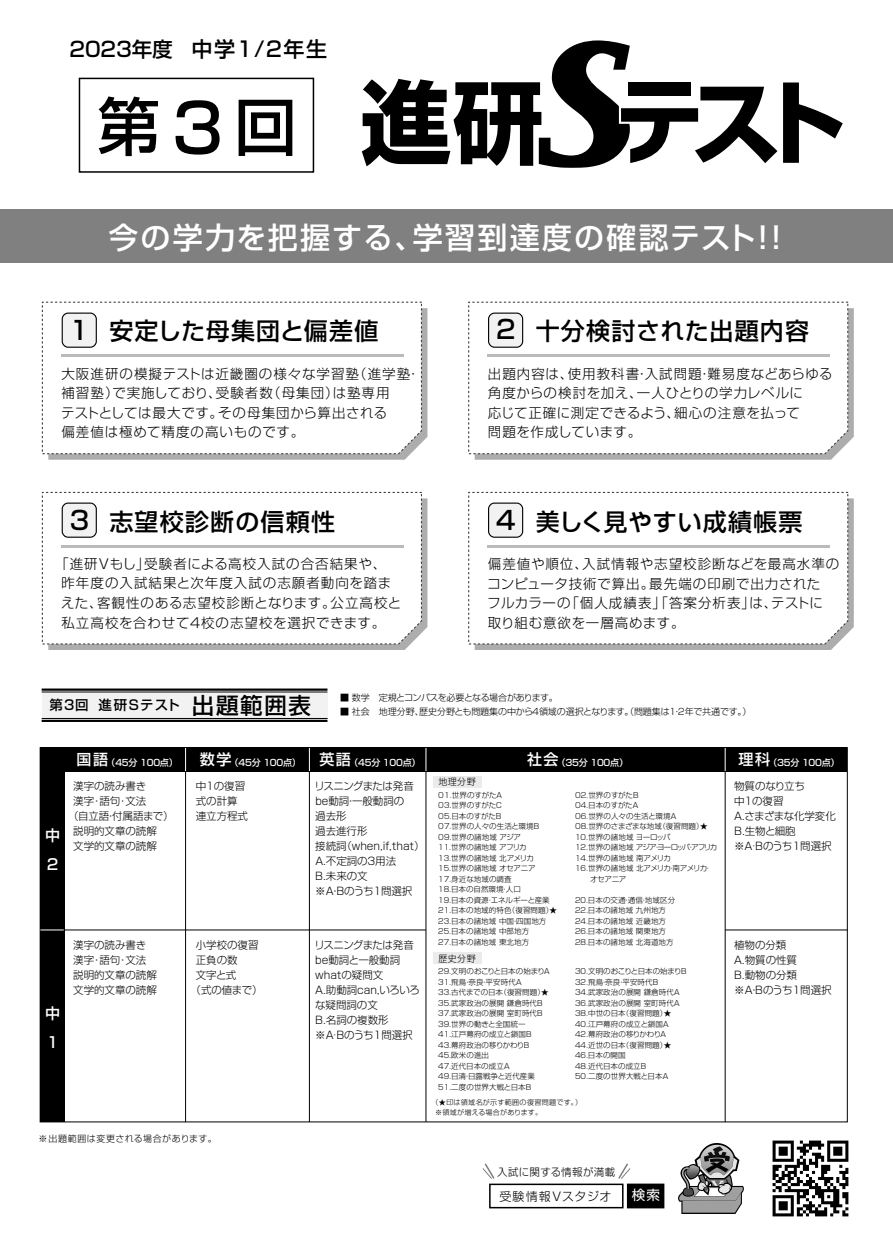
<style>
.page{position:relative;width:893px;height:1251px;background:#fff}
.page>*{position:absolute;margin:0;border:0;box-sizing:border-box;transform-origin:0 0}
.t1{font:500 63px "Shin Go Pro";color:#000}
.t2{font:500 30px "Shin Go Pro";letter-spacing:.075em;color:#fff}
.t3{font:500 25.5px "Shin Go Pro";color:#000}
.t4{font:500 24px "Shin Go Pro";letter-spacing:.05em;color:#000}
.t5{font:500 21px "Shin Go Pro";letter-spacing:.01em;color:#000}
.t6{font:500 15px/29.1px "Shin Go Pro";color:#fff}
.t7{font:300 13.5px/19.5px "Shin Go Pro";letter-spacing:.065em;color:#000}
.t8{font:500 13.5px "Shin Go Pro";letter-spacing:.065em;color:#000}
.t9{font:13.5px "Shin Go Pro";color:#fff}
.t10{font:300 12px "Shin Go Pro";letter-spacing:.035em;color:#000}
.t11{font:300 10.5px/15px "Shin Go Pro";letter-spacing:-.005em;color:#000}
.t12{font:300 10.5px "Shin Go Pro";letter-spacing:.03em;color:#000}
.t13{font:500 9px "Shin Go Pro";letter-spacing:-.025em;color:#fff}
.t14{font:300 9px "Shin Go Pro";letter-spacing:-.025em;color:#000}
.t15{font:300 9px "Shin Go Pro";letter-spacing:-.055em;color:#000}
.t16{font:300 9px "Shin Go Pro";letter-spacing:.055em;color:#000}
.t17{font:300 9px "Shin Go Pro";letter-spacing:-.005em;color:#000}
.t18{font:300 7.5px/10.5px "Shin Go Pro";letter-spacing:.01em;color:#000}
.t19{font:300 7.5px/10.5px "Shin Go Pro";letter-spacing:-.02em;color:#000}
.t20{font:300 7.05px/10.5px "Shin Go Pro";letter-spacing:.03em;color:#000}
.s1{font-size:20.55px}
.s2{font-size:67.5px}
.s3{font-size:22.5px}
.s4{font-size:15px}
</style>
<div class="page">
<div style="left:0;top:209px;width:893px;height:53px;background:#808080"></div>
<svg style="left:475px;top:498px;width:379px;height:151px;background:#b3b3b3"></svg>
<svg style="left:468px;top:491px;width:381px;height:154px"></svg>
<svg style="left:475px;top:308px;width:379px;height:151px;background:#b3b3b3"></svg>
<svg style="left:468px;top:301px;width:381px;height:154px"></svg>
<div style="left:79px;top:78px;width:235px;height:95px;border:2px solid #000"></div>
<div style="left:488px;top:503px;width:35px;height:34px;background:#f2f2f2;border-radius:6px"></div>
<div style="left:488px;top:502px;width:35px;height:35px;border:1px solid #000;border-radius:6px"></div>
<div style="left:488px;top:313px;width:35px;height:34px;background:#f2f2f2;border-radius:6px"></div>
<div style="left:488px;top:312px;width:35px;height:36px;border:1px solid #000;border-radius:6px"></div>
<hr style="left:488px;top:545px;width:342px;height:2px;background:#bababa">
<hr style="left:488px;top:355px;width:342px;height:2px;background:#bababa">
<svg style="left:48px;top:498px;width:379px;height:151px;background:#b2b2b2"></svg>
<svg style="left:41px;top:491px;width:381px;height:154px"></svg>
<svg style="left:48px;top:308px;width:379px;height:151px;background:#b2b2b2"></svg>
<svg style="left:41px;top:301px;width:381px;height:154px"></svg>
<div style="left:62px;top:503px;width:34px;height:34px;background:#f2f2f2;border-radius:6px"></div>
<div style="left:62px;top:502px;width:35px;height:35px;border:1px solid #000;border-radius:6px"></div>
<div style="left:62px;top:313px;width:34px;height:34px;background:#f2f2f2;border-radius:6px"></div>
<div style="left:62px;top:312px;width:35px;height:36px;border:1px solid #000;border-radius:6px"></div>
<hr style="left:61px;top:545px;width:343px;height:2px;background:#bababa">
<hr style="left:61px;top:355px;width:343px;height:2px;background:#bababa">
<div style="left:42px;top:692px;width:285px;height:26px;background:#f2f2f2"></div>
<hr style="left:42px;top:691px;width:285px;height:1px;background:#000">
<hr style="left:42px;top:718px;width:286px;height:1px;background:#000">
<hr style="left:42px;top:688px;width:285px;height:2px;background:#000">
<hr style="left:42px;top:719px;width:285px;height:2px;background:#000">
<svg style="left:783px;top:82px;width:60px;height:81px"></svg>
<svg style="left:362px;top:40px;width:415px;height:128px"></svg>
<div style="left:489px;top:1183px;width:134px;height:25px;border:2px solid #000"></div>
<svg style="left:617px;top:1163px;width:47px;height:45px"></svg>
<svg style="left:482px;top:1163px;width:13px;height:16px"></svg>
<img style="left:678px;top:1143px;width:65px;height:70px">
<img style="left:772px;top:1140px;width:77px;height:77px">
<hr style="left:185px;top:771px;width:1px;height:350px;background:#000">
<hr style="left:309px;top:771px;width:1px;height:350px;background:#000">
<hr style="left:426px;top:771px;width:1px;height:350px;background:#000">
<hr style="left:725px;top:771px;width:1px;height:350px;background:#000">
<div style="left:40px;top:747px;width:807px;height:24px;background:#000"></div>
<svg style="left:185px;top:747px;width:1px;height:24px"></svg>
<svg style="left:309px;top:747px;width:1px;height:24px"></svg>
<svg style="left:426px;top:748px;width:1px;height:23px"></svg>
<svg style="left:725px;top:747px;width:1px;height:24px"></svg>
<div style="left:40px;top:771px;width:24px;height:350px;background:#000"></div>
<hr style="left:62px;top:929px;width:364px;height:1px;background:#000">
<hr style="left:725px;top:929px;width:122px;height:1px;background:#000">
<svg style="left:40px;top:929px;width:24px;height:1px"></svg>
<div style="left:433px;top:775px;width:49px;height:12px;background:#ebebeb"></div>
<div style="left:433px;top:952px;width:49px;height:11px;background:#ebebeb"></div>
<h3 class="t5" style="left:69px;top:31px;width:259px"><span class="s1">202３年度</span> 中学１/２年生</h3>
<h1 class="t1" style="left:97px;top:75px;width:201px">第<span class="s2">3</span>回</h1>
<h3 class="t3" style="left:70px;top:309px;width:21px">1</h3>
<h2 class="t2" style="left:108px;top:213px;width:684px">今の学力を把握する、学習到達度の確認テスト！！</h2>
<h3 class="t4" style="left:109px;top:311px;width:270px">安定した母集団と偏差値</h3>
<h3 class="t3" style="left:493px;top:308px;width:27px">２</h3>
<h3 class="t4" style="left:536px;top:311px;width:275px">十分検討された出題内容</h3>
<h3 class="t7" style="left:61px;top:362px;width:360px">大阪進研の模擬テストは近畿圏の様々な学習塾（進学塾・補習塾）で実施しており、受験者数（母集団）は塾専用<br>テストとしては最大です。その母集団から算出される<br>偏差値は極めて精度の高いものです。</h3>
<h3 class="t3" style="left:70px;top:499px;width:21px">3</h3>
<h3 class="t4" style="left:109px;top:502px;width:227px">志望校診断の信頼性</h3>
<h3 class="t7" style="left:61px;top:552px;width:341px;text-indent:-6px">「進研Vもし」受験者による高校入試の合否結果や、昨年度の入試結果と次年度入試の志願者動向を踏まえた、客観性のある志望校診断となります。公立高校と私立高校を合わせて４校の志望校を選択できます。</h3>
<h3 class="t7" style="left:488px;top:362px;width:346px">出題内容は、使用教科書・入試問題・難易度などあらゆる角度からの検討を加え、一人ひとりの学力レベルに<br>応じて正確に測定できるよう、細心の注意を払って<br>問題を作成しています。</h3>
<h3 class="t3" style="left:496px;top:499px;width:21px">4</h3>
<h3 class="t4" style="left:536px;top:502px;width:268px">美しく見やすい成績帳票</h3>
<h3 class="t7" style="left:487px;top:552px;width:354px">偏差値や順位、入試情報や志望校診断などを最高水準のコンピュータ技術で算出。最先端の印刷で出力された<br>フルカラーの「個人成績表」「答案分析表」は、テストに取り組む意欲を一層高めます。</h3>
<h3 class="t8" style="left:50px;top:694px;width:263px">第3回 進研Ｓテスト <span class="s3">出題範囲表</span></h3>
<p class="t15" style="left:340px;top:690px;width:219px">■ 数学　定規とコンパスを必要となる場合があります。</p>
<p class="t14" style="left:340px;top:703px;width:413px">■ 社会　地理分野、歴史分野とも問題集の中から４領域の選択となります。（問題集は１・２年で共通です。）</p>
<h3 class="t6" style="left:45px;top:818px;width:15px">中<br>２</h3>
<h3 class="t6" style="left:45px;top:996px;width:15px">中<br>１</h3>
<p class="t13" style="left:107px;top:754px;width:73px">（45分 100点）</p>
<p class="t13" style="left:200px;top:754px;width:222px"><span class="s4">数学</span>（45分 100点） <span class="s4">英語</span>（45分 100点）</p>
<p class="t13" style="left:527px;top:754px;width:102px"><span class="s4">社会</span>（３5分 100点）</p>
<p class="t13" style="left:738px;top:754px;width:102px"><span class="s4">理科</span>（３5分 100点）</p>
<h3 class="t6" style="left:77px;top:742px;width:33px">国語</h3>
<h3 class="t11" style="left:73px;top:777px;width:74px">漢字の読み書き</h3>
<h3 class="t11" style="left:73px;top:792px;width:75px">漢字･語句･文法</h3>
<h3 class="t11" style="left:68px;top:807px;width:107px">（自立語・付属語まで）</h3>
<h3 class="t11" style="left:73px;top:822px;width:85px">説明的文章の読解</h3>
<h3 class="t11" style="left:73px;top:837px;width:85px">文学的文章の読解</h3>
<p class="t17" style="left:438px;top:774px;width:39px">地理分野</p>
<h3 class="t11" style="left:313px;top:777px;width:113px">リスニングまたは発音ｂｅ動詞・一般動詞の<br>過去形<br>過去進行形<br>接続詞（when,if,that）<br>Ａ．不定詞の３用法<br>B.未来の文<br>※A・Bのうち１問選択</h3>
<h3 class="t11" style="left:734px;top:777px;width:103px">物質のなり立ち<br>中１の復習<br>A.さまざまな化学変化<br>B.生物と細胞<br>※A·Bのうち1問選択</h3>
<h3 class="t11" style="left:196px;top:777px;width:54px">中１の復習式の計算連立方程式</h3>
<p class="t19" style="left:574px;top:788px;width:145px">0２．世界のすがたＢ<br>0４．日本のすがたＡ<br>0６．世界の人々の生活と環境Ａ<br>0８．世界のさまざまな地域（復習問題）★<br>１０．世界の諸地域 ヨーロッパ<br>１２．世界の諸地域 アジア・ヨーロッパ・アフリカ<br>１４．世界の諸地域 南アメリカ<br>１６．世界の諸地域 北アメリカ・南アメリカ・　　オセアニア</p>
<p class="t18" style="left:574px;top:893px;width:103px">２０．日本の交通・通信・地域区分<br>２２．日本の諸地域 九州地方<br>２４．日本の諸地域 近畿地方<br>２６．日本の諸地域 関東地方<br>２８．日本の諸地域 北海道地方</p>
<p class="t18" style="left:574px;top:965px;width:115px">３０．文明のおこりと日本の始まりＢ<br>３２．飛鳥・奈良・平安時代Ｂ<br>３４．武家政治の展開 鎌倉時代Ａ<br>３６．武家政治の展開 室町時代Ａ<br>３８．中世の日本（復習問題）★<br>４０．江戸幕府の成立と鎖国Ａ<br>４２．幕府政治の移りかわりＡ<br>４４．近世の日本（復習問題）★<br>４６．日本の開国<br>４８．近代日本の成立Ｂ<br>５０．二度の世界大戦と日本Ａ</p>
<p class="t20" style="left:435px;top:1095px;width:149px;text-indent:-4px">（★印は領域名が示す範囲の復習問題です。）※領域が増える場合があります。</p>
<p class="t18" style="left:437px;top:788px;width:121px">01．世界のすがたＡ<br>0３．世界のすがたＣ<br>0５．日本のすがたB<br>0７．世界の人々の生活と環境Ｂ<br>0９．世界の諸地域 アジア<br>１１．世界の諸地域 アフリカ<br>１３．世界の諸地域 北アメリカ<br>１５．世界の諸地域 オセアニア<br>１７．身近な地域の調査<br>１８．日本の自然環境・人口<br>１９．日本の資源・エネルギーと産業<br>２１．日本の地域的特色（復習問題）★<br>２３．日本の諸地域 中国・四国地方<br>２５．日本の諸地域 中部地方<br>２７．日本の諸地域 東北地方</p>
<p class="t18" style="left:437px;top:965px;width:115px">２９.文明のおこりと日本の始まりＡ<br>３１．飛鳥・奈良・平安時代Ａ<br>３３．古代までの日本（復習問題）★<br>３５．武家政治の展開 鎌倉時代Ｂ<br>３７．武家政治の展開 室町時代Ｂ<br>３９．世界の動きと全国統一<br>４１．江戸幕府の成立と鎖国Ｂ<br>４３．幕府政治の移りかわりＢ<br>４５．欧米の進出<br>４７．近代日本の成立Ａ<br>４９．日清・日露戦争と近代産業<br>５１．二度の世界大戦と日本Ｂ</p>
<h3 class="t11" style="left:73px;top:936px;width:85px">漢字の読み書き漢字･語句･文法説明的文章の読解文学的文章の読解</h3>
<h3 class="t11" style="left:314px;top:936px;width:107px">リスニングまたは発音be動詞と一般動詞whatの疑問文<br>A.助動詞can，いろいろな疑問詞の文<br>B.名詞の複数形<br>※A·Bのうち1問選択</h3>
<h3 class="t11" style="left:733px;top:936px;width:100px">植物の分類<br>Ａ．物質の性質<br>Ｂ．動物の分類<br>※Ａ・Ｂのうち1問選択</h3>
<h3 class="t11" style="left:196px;top:936px;width:64px">小学校の復習</h3>
<h3 class="t11" style="left:196px;top:951px;width:43px">正負の数</h3>
<h3 class="t11" style="left:196px;top:966px;width:42px">文字と式</h3>
<h3 class="t11" style="left:191px;top:981px;width:74px">（式の値まで）</h3>
<p class="t17" style="left:438px;top:950px;width:39px">歴史分野</p>
<p class="t16" style="left:39px;top:1131px;width:180px">※出題範囲は変更される場合があります。</p>
<h3 class="t12" style="left:497px;top:1163px;width:120px">入試に関する情報が満載</h3>
<h3 class="t10" style="left:499px;top:1186px;width:114px">受験情報Ｖスタジオ</h3>
<h3 class="t9" style="left:632px;top:1183px;width:30px">検索</h3>
</div>
